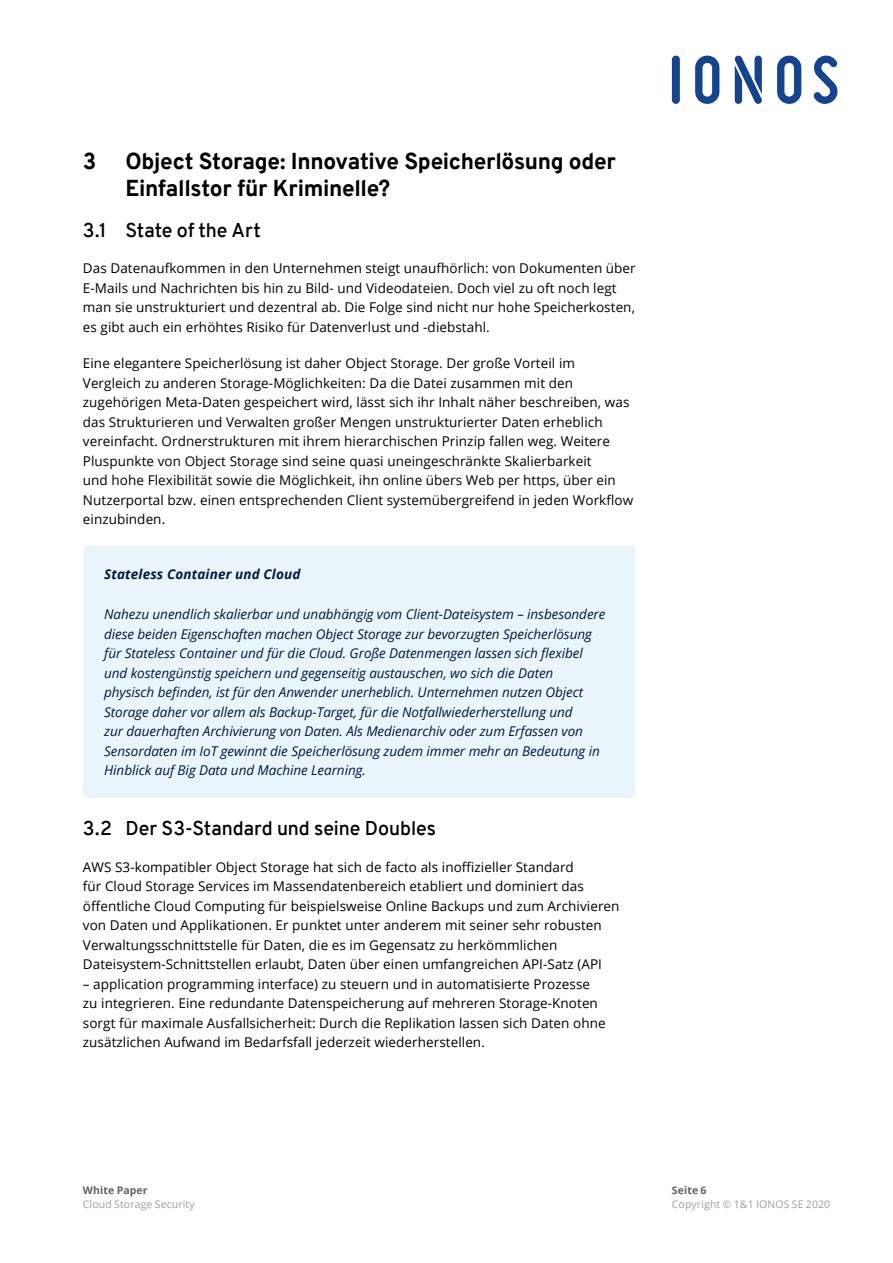
<style>
.page{position:relative;width:893px;height:1263px;background:#fff}
.page>*{position:absolute;margin:0;border:0;box-sizing:border-box;transform-origin:0 0}
.Heading{font:800 22.5px/27px "Overpass";letter-spacing:-.015em;color:#000}
.Subhead{font:600 19.5px "Overpass";color:#000}
.Floating_Text{font:13.5px/19.5px "Open Sans";letter-spacing:.005em;color:#000}
.Floating_Text_Commen{font:italic 13.5px/19.5px "Open Sans";letter-spacing:-.005em;color:#001b41}
.Floating_Text_Commen-2{font:italic 700 13.5px "Open Sans";letter-spacing:.01em;color:#001b41}
.t1{font:10.5px "Open Sans";letter-spacing:.01em;color:#9d9d9c}
.t2{font:700 10.5px "Open Sans";letter-spacing:.01em;color:#646363}
</style>
<div class="page">
<svg style="left:813px;top:55px;width:25px;height:49px"></svg>
<svg style="left:777px;top:56px;width:24px;height:48px"></svg>
<svg style="left:735px;top:56px;width:27px;height:48px"></svg>
<svg style="left:695px;top:56px;width:24px;height:48px"></svg>
<svg style="left:672px;top:56px;width:8px;height:48px"></svg>
<div style="left:83px;top:545px;width:553px;height:253px;background:#eaf4fb;border-radius:4px"></div>
<p class="Heading" style="left:83px;top:147px;width:15px">3</p>
<p class="Heading" style="left:125px;top:147px;width:492px">Object Storage: Innovative Speicherlösung oder<br>Einfallstor für Kriminelle?</p>
<p class="Subhead" style="left:83px;top:216px;width:179px">3.1 State of the Art</p>
<p class="Floating_Text" style="left:83px;top:258px;width:554px">Das Datenaufkommen in den Unternehmen steigt unaufhörlich: von Dokumenten über E-Mails und Nachrichten bis hin zu Bild- und Videodateien. Doch viel zu oft noch legt man sie unstrukturiert und dezentral ab. Die Folge sind nicht nur hohe Speicherkosten, es gibt auch ein erhöhtes Risiko für Datenverlust und -diebstahl.</p>
<p class="Floating_Text" style="left:83px;top:353px;width:552px">Eine elegantere Speicherlösung ist daher Object Storage. Der große Vorteil im Vergleich zu anderen Storage-Möglichkeiten: Da die Datei zusammen mit den zugehörigen Meta-Daten gespeichert wird, lässt sich ihr Inhalt näher beschreiben, was das Strukturieren und Verwalten großer Mengen unstrukturierter Daten erheblich vereinfacht. Ordnerstrukturen mit ihrem hierarchischen Prinzip fallen weg. Weitere Pluspunkte von Object Storage sind seine quasi uneingeschränkte Skalierbarkeit<br>und hohe Flexibilität sowie die Möglichkeit, ihn online übers Web per https, über ein Nutzerportal bzw. einen entsprechenden Client systemübergreifend in jeden Workflow einzubinden.</p>
<p class="Floating_Text_Commen-2" style="left:104px;top:564px;width:198px">Stateless Container und Cloud</p>
<p class="Floating_Text_Commen" style="left:104px;top:604px;width:503px">Nahezu unendlich skalierbar und unabhängig vom Client-Dateisystem – insbesondere diese beiden Eigenschaften machen Object Storage zur bevorzugten Speicherlösung für Stateless Container und für die Cloud. Große Datenmengen lassen sich flexibel und kostengünstig speichern und gegenseitig austauschen, wo sich die Daten physisch befinden, ist für den Anwender unerheblich. Unternehmen nutzen Object Storage daher vor allem als Backup-Target, für die Notfallwiederherstellung und<br>zur dauerhaften Archivierung von Daten. Als Medienarchiv oder zum Erfassen von Sensordaten im IoT gewinnt die Speicherlösung zudem immer mehr an Bedeutung in Hinblick auf Big Data und Machine Learning.</p>
<p class="Subhead" style="left:83px;top:815px;width:355px">3.2 Der S3-Standard und seine Doubles</p>
<p class="Floating_Text" style="left:83px;top:857px;width:538px">AWS S3-kompatibler Object Storage hat sich de facto als inoffizieller Standard<br>für Cloud Storage Services im Massendatenbereich etabliert und dominiert das öffentliche Cloud Computing für beispielsweise Online Backups und zum Archivieren von Daten und Applikationen. Er punktet unter anderem mit seiner sehr robusten Verwaltungsschnittstelle für Daten, die es im Gegensatz zu herkömmlichen Dateisystem-Schnittstellen erlaubt, Daten über einen umfangreichen API-Satz (API</p>
<p class="Floating_Text" style="left:83px;top:974px;width:524px">– application programming interface) zu steuern und in automatisierte Prozesse zu integrieren. Eine redundante Datenspeicherung auf mehreren Storage-Knoten sorgt für maximale Ausfallsicherheit: Durch die Replikation lassen sich Daten ohne zusätzlichen Aufwand im Bedarfsfall jederzeit wiederherstellen.</p>
<p class="t2" style="left:83px;top:1182px;width:66px">White Paper</p>
<p class="t2" style="left:672px;top:1182px;width:36px">Seite 6</p>
<p class="t1" style="left:83px;top:1197px;width:113px">Cloud Storage Security</p>
<p class="t1" style="left:672px;top:1197px;width:160px">Copyright © 1&amp;1 IONOS SE 2020</p>
</div>
